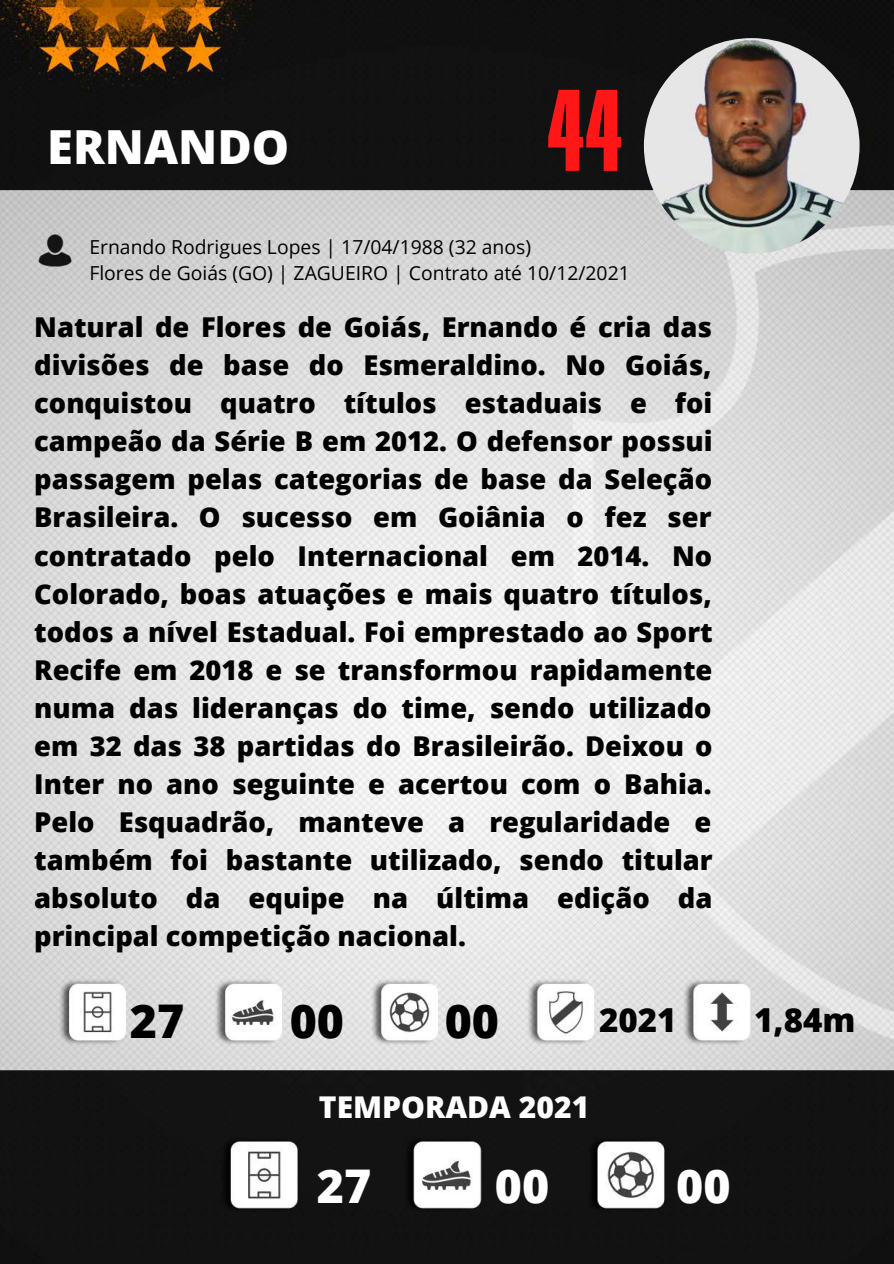
<style>
.page{position:relative;width:894px;height:1264px;background:#fff}
.page>*{position:absolute;margin:0;border:0;box-sizing:border-box;transform-origin:0 0}
.t1{font:99.75px "Aka Acid GR Compacta";color:#ff1616}
.t2{font:800 46.95px "Open Sans";color:#fff}
.t3{font:800 46.5px "Open Sans";color:#000}
.t4{font:800 46.5px "Open Sans";color:#fff}
.t5{font:800 33px "Open Sans";color:#000}
.t6{font:800 30px "Open Sans";color:#fff}
.t7{font:800 27.3px/38.1px "Open Sans";color:#000;text-align:justify}
.t8{font:19.35px/26.1px "Open Sans";color:#000}
</style>
<div class="page">
<img style="left:0;top:0;width:893px;height:1263px">
<img style="left:643px;top:38px;width:216px;height:216px;border-radius:50%">
<div style="left:372px;top:1072px;width:150px;height:49px;background:#131313"></div>
<h2 class="t2" style="left:47px;top:114px;width:243px">ERNANDO</h2>
<h1 class="t1" style="left:547px;top:92px;width:78px">44</h1>
<p class="t8" style="left:89px;top:233px;width:541px">Ernando Rodrigues Lopes | 17/04/1988 (32 anos)<br>Flores de Goiás (GO) | ZAGUEIRO | Contrato até 10/12/2021</p>
<p class="t7" style="left:34px;top:307px;width:680px">Natural de Flores de Goiás, Ernando é cria das divisões de base do Esmeraldino. No Goiás, conquistou quatro títulos estaduais e foi campeão da Série B em 2012. O defensor possui passagem pelas categorias de base da Seleção Brasileira. O sucesso em Goiânia o fez ser contratado pelo Internacional em 2014. No Colorado, boas atuações e mais quatro títulos, todos a nível Estadual. Foi emprestado ao Sport Recife em 2018 e se transformou rapidamente numa das lideranças do time, sendo utilizado em 32 das 38 partidas do Brasileirão. Deixou o Inter no ano seguinte e acertou com o Bahia.<br>Pelo Esquadrão, manteve a regularidade e também foi bastante utilizado, sendo titular absoluto da equipe na última edição da principal competição nacional.</p>
<h3 class="t3" style="left:130px;top:988px;width:56px">27</h3>
<h3 class="t3" style="left:289px;top:988px;width:56px">00</h3>
<h3 class="t3" style="left:444px;top:988px;width:56px">00</h3>
<p class="t5" style="left:599px;top:997px;width:79px">2021</p>
<p class="t5" style="left:754px;top:997px;width:103px">1,84m</p>
<p class="t6" style="left:319px;top:1085px;width:272px">TEMPORADA 2021</p>
<h3 class="t4" style="left:317px;top:1153px;width:56px">27</h3>
<h3 class="t4" style="left:495px;top:1153px;width:56px">00</h3>
<h3 class="t4" style="left:676px;top:1153px;width:56px">00</h3>
</div>
